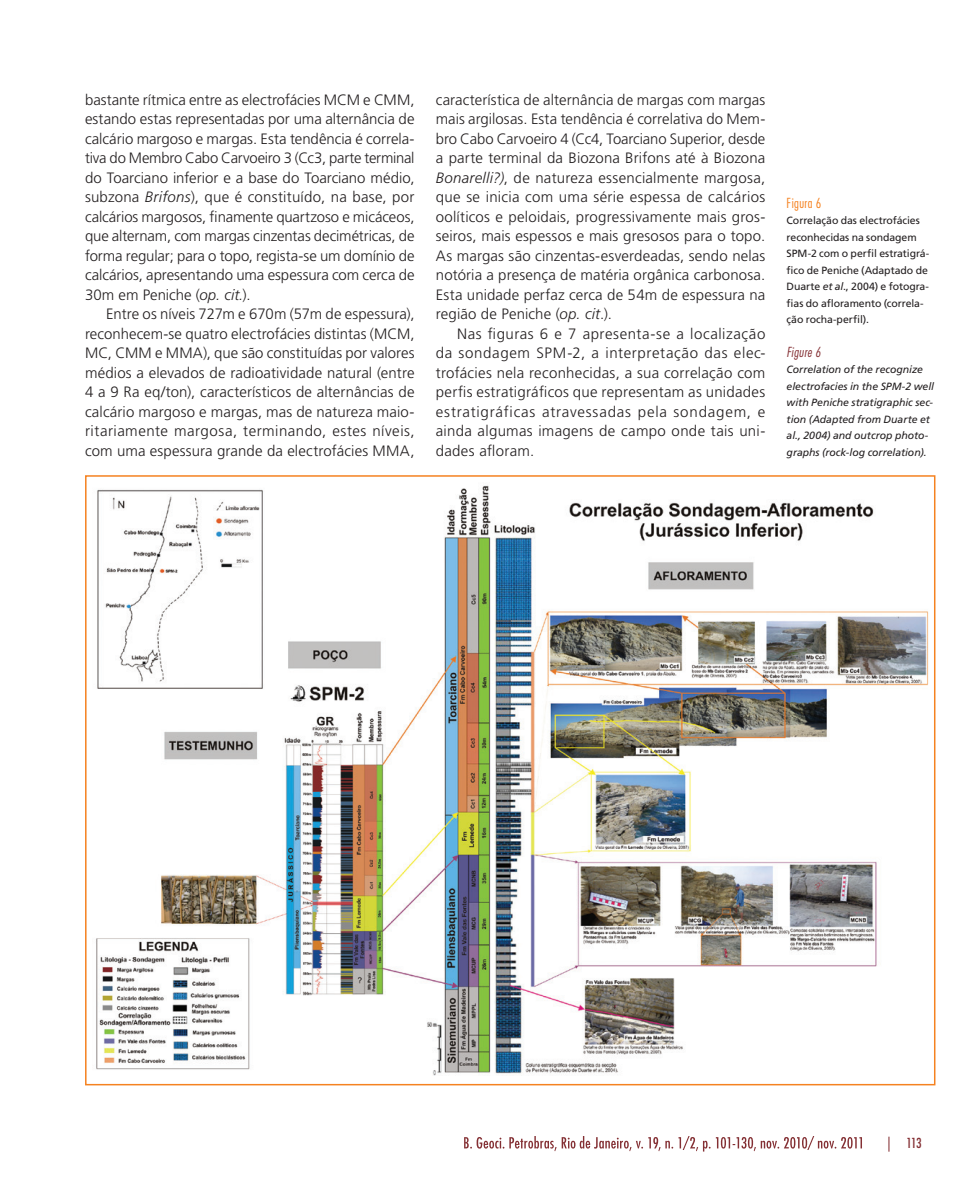
<style>
.page{position:relative;width:978px;height:1191px;background:#fff}
.page>*{position:absolute;margin:0;border:0;box-sizing:border-box;transform-origin:0 0}
.t1{font:300 15px/19.5px "Frutiger LT Std";letter-spacing:.01em;color:#231f20;text-align:justify}
.t2{font:300 condensed 13.5px "Futura Std";letter-spacing:.03em;color:#f58220}
.t3{font:italic 300 condensed 13.5px "Futura Std";letter-spacing:.03em;color:#843034}
.t4{font:condensed 13.5px "Futura Std";color:#843034}
.t5{font:10.5px/16.5px "Frutiger LT Std";letter-spacing:-.01em;color:#231f20}
.t6{font:italic 10.5px/16.5px "Frutiger LT Std";letter-spacing:-.005em;color:#231f20}
.s1{font-style:italic}
</style>
<div class="page">
<svg style="left:464px;top:1136px;width:425px;height:15px"></svg>
<img style="left:96px;top:485px;width:833px;height:591px">
<p class="t1" style="left:85px;top:90px;width:331px">bastante rítmica entre as electrofácies MCM e CMM, estando estas representadas por uma alternância de calcário margoso e margas. Esta tendência é correla&shy;tiva do Membro Cabo Carvoeiro 3 (Cc3, parte terminal do Toarciano inferior e a base do Toarciano médio, subzona <span class="s1">Brifons</span>), que é constituído, na base, por calcários margosos, finamente quartzoso e micáceos, que alternam, com margas cinzentas decimétricas, de forma regular; para o topo, regista-se um domínio de calcários, apresentando uma espessura com cerca de 30m em Peniche (<span class="s1">op. cit.</span>).</p>
<p class="t1" style="left:85px;top:304px;width:331px;text-indent:21px">Entre os níveis 727m e 670m (57m de espessura), reconhecem-se quatro electrofácies distintas (MCM, MC, CMM e MMA), que são constituídas por valores médios a elevados de radioatividade natural (entre 4 a 9 Ra eq/ton), característicos de alternâncias de calcário margoso e margas, mas de natureza maio&shy;ritariamente margosa, terminando, estes níveis, com uma espessura grande da electrofácies MMA,</p>
<p class="t1" style="left:436px;top:90px;width:331px">característica de alternância de margas com margas mais argilosas. Esta tendência é correlativa do Mem&shy;bro Cabo Carvoeiro 4 (Cc4, Toarciano Superior, desde a parte terminal da Biozona Brifons até à Biozona <span class="s1">Bonarelli?)</span>, de natureza essencialmente margosa, que se inicia com uma série espessa de calcários oolíticos e peloidais, progressivamente mais gros&shy;seiros, mais espessos e mais gresosos para o topo.<br>As margas são cinzentas-esverdeadas, sendo nelas notória a presença de matéria orgânica carbonosa.<br>Esta unidade perfaz cerca de 54m de espessura na região de Peniche (<span class="s1">op. cit</span>.).</p>
<p class="t1" style="left:436px;top:324px;width:331px;text-indent:21px">Nas figuras 6 e 7 apresenta-se a localização da sondagem SPM-2, a interpretação das elec&shy;trofácies nela reconhecidas, a sua correlação com perfis estratigráficos que representam as unidades estratigráficas atravessadas pela sondagem, e ainda algumas imagens de campo onde tais uni&shy;dades afloram.</p>
<p class="t2" style="left:787px;top:195px;width:36px">Figura 6</p>
<p class="t5" style="left:787px;top:212px;width:144px">Correlação das electrofácies reconhecidas na sondagem<br>SPM-2 com o perfil estratigrá&shy;fico de Peniche (Adaptado de<br>Duarte <span class="s1">et al</span>., 2004) e fotogra&shy;fias do afloramento (correla&shy;ção rocha-perfil).</p>
<p class="t3" style="left:787px;top:344px;width:36px">Figure 6</p>
<p class="t6" style="left:787px;top:361px;width:149px">Correlation of the recognize electrofacies in the SPM-2 well with Peniche stratigraphic sec&shy;tion (Adapted from Duarte et al., 2004) and outcrop photo&shy;graphs (rock-log correlation).</p>
<p class="t4" style="left:907px;top:1135px;width:17px">113</p>
</div>
